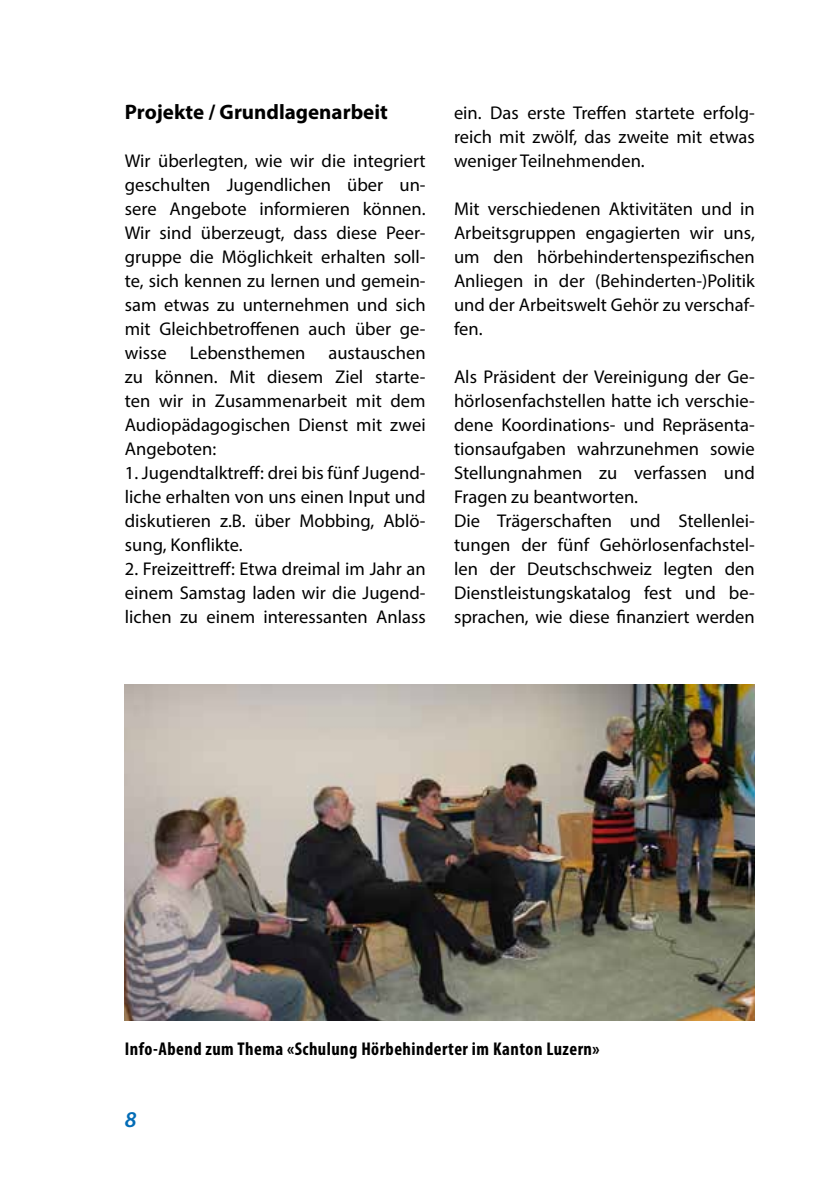
<style>
.page{position:relative;width:840px;height:1191px;background:#fff}
.page>*{position:absolute;margin:0;border:0;box-sizing:border-box;transform-origin:0 0}
.t1{font:italic 600 22.6px "Myriad Pro";color:#036cb6}
.t2{font:700 21px "Myriad Pro";color:#000}
.t3{font:18.4px/24px "Myriad Pro";color:#000;text-align:justify}
.t4{font:700 condensed 18.4px "Myriad Pro";letter-spacing:.025em;color:#000}
</style>
<div class="page">
<img style="left:125px;top:684px;width:629px;height:336px">
<p class="t2" style="left:125px;top:98px;width:264px">Projekte / Grundlagenarbeit</p>
<p class="t3" style="left:125px;top:149px;width:302px">Wir überlegten, wie wir die integriert geschulten Jugendlichen über un&shy;sere Angebote informieren können.<br>Wir sind überzeugt, dass diese Peer&shy;gruppe die Möglichkeit erhalten soll&shy;te, sich kennen zu lernen und gemein&shy;sam etwas zu unternehmen und sich mit Gleichbetroffenen auch über ge&shy;wisse Lebensthemen austauschen zu können. Mit diesem Ziel starte&shy;ten wir in Zusammenarbeit mit dem Audiopädagogischen Dienst mit zwei Angeboten:</p>
<p class="t3" style="left:125px;top:461px;width:302px">1. Jugendtalktreff: drei bis fünf Jugend&shy;liche erhalten von uns einen Input und diskutieren z.B. über Mobbing, Ablö&shy;sung, Konflikte.</p>
<p class="t3" style="left:125px;top:557px;width:302px">2. Freizeittreff: Etwa dreimal im Jahr an einem Samstag laden wir die Jugend&shy;lichen zu einem interessanten Anlass</p>
<p class="t3" style="left:454px;top:100px;width:302px">ein. Das erste Treffen startete erfolg&shy;reich mit zwölf, das zweite mit etwas weniger Teilnehmenden.</p>
<p class="t3" style="left:454px;top:196px;width:302px">Mit verschiedenen Aktivitäten und in Arbeitsgruppen engagierten wir uns, um den hörbehindertenspezifischen Anliegen in der (Behinderten-)Politik und der Arbeitswelt Gehör zu verschaf&shy;fen.</p>
<p class="t3" style="left:454px;top:364px;width:302px;text-align:left">Als Präsident der Vereinigung der Ge&shy;hörlosenfachstellen hatte ich verschie&shy;dene Koordinations- und Repräsenta&shy;tionsaufgaben wahrzunehmen sowie Stellungnahmen zu verfassen und Fragen zu beantworten.<br>Die Trägerschaften und Stellenlei&shy;tungen der fünf Gehörlosenfachstel&shy;len der Deutschschweiz legten den Dienstleistungskatalog fest und be&shy;sprachen, wie diese finanziert werden</p>
<p class="t4" style="left:125px;top:1037px;width:476px">Info-Abend zum Thema «Schulung Hörbehinderter im Kanton Luzern»</p>
<p class="t1" style="left:125px;top:1105px;width:13px">8</p>
</div>
